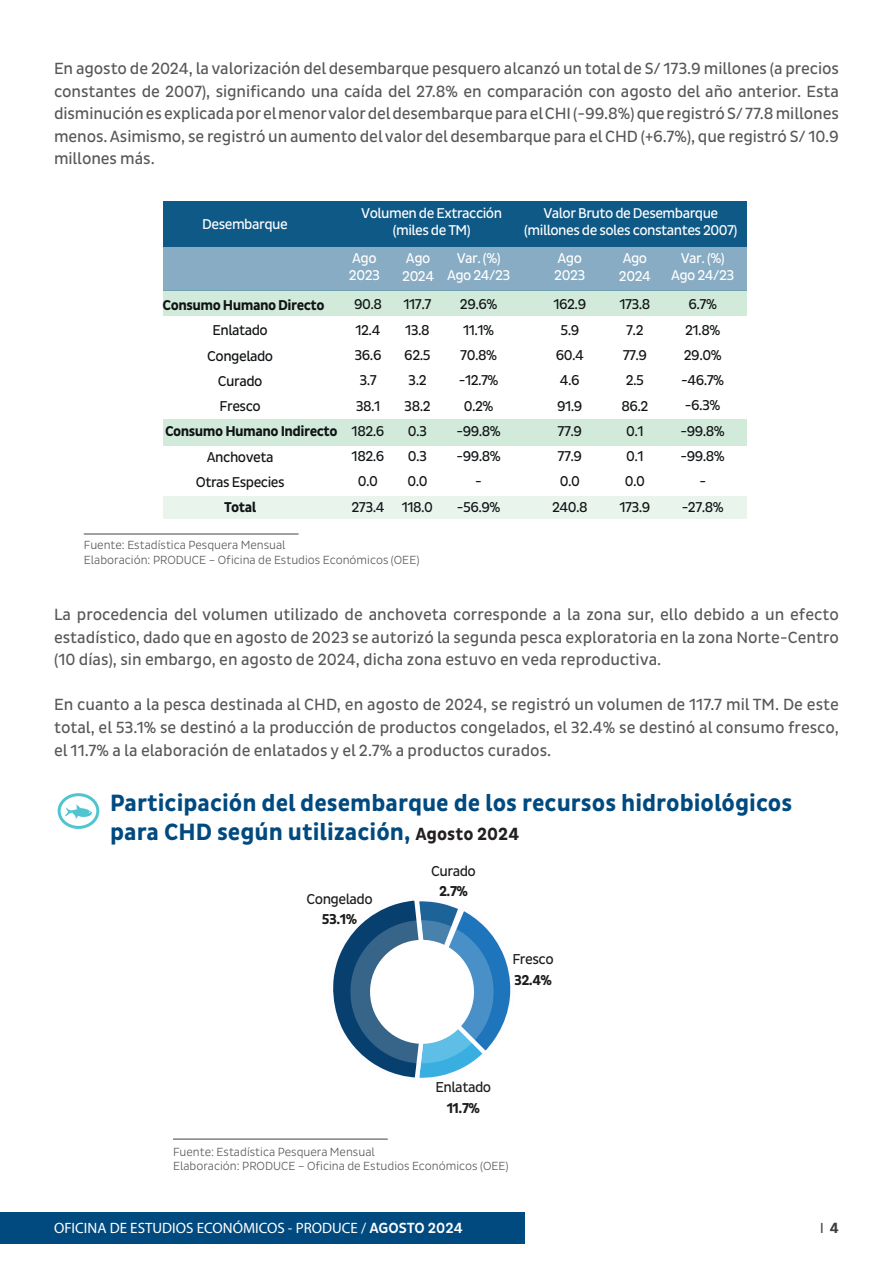
<style>
.page{position:relative;width:893px;height:1263px;background:#fff}
.page>*{position:absolute;margin:0;border:0;box-sizing:border-box;transform-origin:0 0}
.t1{font:700 24px "Pluto Sans Cond";color:#004a7f}
.t2{font:16.5px/22.5px "Pluto Sans Cond";color:#57585a;text-align:justify}
.t3{font:15px "Myriad Pro";color:#fff}
.t4{font:15px "Myriad Pro";color:#3e3e3f}
.t5{font:14.55px/25.3px "Pluto Sans Cond";letter-spacing:-.035em;color:#111416;text-align:center}
.t6{font:14.55px/20.4px "Pluto Sans Cond";letter-spacing:-.035em;color:#1d1e1c;text-align:center}
.t7{font:700 14.55px "Pluto Sans Cond";letter-spacing:-.035em;color:#111416}
.t8{font:14.4px/17.4px "Pluto Sans Cond";letter-spacing:-.035em;color:#fff;text-align:center}
.t9{font:300 12px "Pluto Sans Cond";color:#57585a}
.s1{font-size:18px;color:#231f20}
.s2{font-weight:700}
.s3{font-family:"Pluto Sans Cond";font-weight:500}
.s4{font-family:"Pluto Sans Cond";font-weight:700}
</style>
<div class="page">
<div style="left:0;top:1212px;width:525px;height:32px;background:#004a7f"></div>
<hr style="left:892px;top:1212px;width:1px;height:32px;background:#004a7f">
<hr style="left:84px;top:533px;width:215px;height:1px;background:#57585a">
<div style="left:163px;top:497px;width:584px;height:22px;background:#e8f4ec"></div>
<div style="left:163px;top:420px;width:584px;height:25px;background:#d1eada"></div>
<div style="left:163px;top:290px;width:584px;height:26px;background:#d1eada"></div>
<div style="left:163px;top:246px;width:584px;height:44px;background:#87acc3"></div>
<div style="left:163px;top:201px;width:584px;height:45px;background:#0f5987"></div>
<svg style="left:333px;top:900px;width:178px;height:178px"></svg>
<hr style="left:173px;top:1138px;width:215px;height:2px;background:#57585a">
<div style="left:58px;top:793px;width:41px;height:36px;border:3px solid #50c4cf;border-radius:50%"></div>
<svg style="left:65px;top:804px;width:27px;height:15px"></svg>
<p class="t2" style="left:54px;top:57px;width:786px">En agosto de 2024, la valorización del desembarque pesquero alcanzó un total de S/ 173.9 millones (a precios constantes de 2007), significando una caída del 27.8% en comparación con agosto del año anterior. Esta disminución es explicada por el menor valor del desembarque para el CHI (-99.8%) que registró S/ 77.8 millones menos. Asimismo, se registró un aumento del valor del desembarque para el CHD (+6.7%), que registró S/ 10.9 millones más.</p>
<p class="t8" style="left:202px;top:216px;width:87px">Desembarque</p>
<p class="t8" style="left:361px;top:204px;width:142px">Volumen de Extracción (miles de TM)</p>
<p class="t8" style="left:524px;top:204px;width:215px">Valor Bruto de Desembarque (millones de soles constantes 2007)</p>
<p class="t8" style="left:349px;top:249px;width:33px;text-align:left">Ago<br>2023</p>
<p class="t8" style="left:402px;top:250px;width:33px;text-align:left">Ago<br>2024</p>
<p class="t8" style="left:447px;top:249px;width:65px">Var. (%)<br>Ago 24/23</p>
<p class="t5" style="left:456px;top:292px;width:46px">29.6%<br>11.1%<br>70.8% -12.7%<br>0.2% -99.8% -99.8% - -56.9%</p>
<p class="t5" style="left:552px;top:292px;width:37px">162.9<br>5.9<br>60.4<br>4.6<br>91.9<br>77.9<br>77.9<br>0.0<br>240.8</p>
<p class="t8" style="left:554px;top:249px;width:33px;text-align:left">Ago<br>2023</p>
<p class="t8" style="left:619px;top:250px;width:33px;text-align:left">Ago<br>2024</p>
<p class="t8" style="left:671px;top:249px;width:65px">Var. (%)<br>Ago 24/23</p>
<p class="t5" style="left:619px;top:292px;width:33px">173.8<br>7.2<br>77.9<br>2.5<br>86.2<br>0.1<br>0.1<br>0.0<br>173.9</p>
<p class="t7" style="left:163px;top:297px;width:164px">Consumo Humano Directo</p>
<p class="t5" style="left:213px;top:318px;width:57px">Enlatado</p>
<p class="t5" style="left:207px;top:343px;width:67px">Congelado</p>
<p class="t5" style="left:218px;top:368px;width:46px">Curado</p>
<p class="t5" style="left:220px;top:394px;width:43px">Fresco</p>
<p class="t7" style="left:165px;top:423px;width:174px">Consumo Humano Indirecto</p>
<p class="t5" style="left:207px;top:444px;width:68px">Anchoveta</p>
<p class="t5" style="left:196px;top:470px;width:90px">Otras Especies</p>
<p class="t7" style="left:224px;top:499px;width:34px">Total</p>
<p class="t5" style="left:351px;top:292px;width:35px">90.8<br>12.4<br>36.6<br>3.7<br>38.1<br>182.6<br>182.6<br>0.0<br>273.4</p>
<p class="t5" style="left:402px;top:292px;width:33px">117.7<br>13.8<br>62.5<br>3.2<br>38.2<br>0.3<br>0.3<br>0.0<br>118.0</p>
<p class="t5" style="left:681px;top:292px;width:46px">6.7%<br>21.8%<br>29.0% -46.7% -6.3% -99.8% -99.8% - -27.8%</p>
<p class="t9" style="left:84px;top:538px;width:203px">Fuente: Estadística Pesquera Mensual</p>
<p class="t9" style="left:84px;top:553px;width:337px">Elaboración: PRODUCE – Oficina de Estudios Económicos (OEE)</p>
<p class="t2" style="left:54px;top:604px;width:786px">La procedencia del volumen utilizado de anchoveta corresponde a la zona sur, ello debido a un efecto estadístico, dado que en agosto de 2023 se autorizó la segunda pesca exploratoria en la zona Norte-Centro (10 días), sin embargo, en agosto de 2024, dicha zona estuvo en veda reproductiva.</p>
<p class="t2" style="left:54px;top:694px;width:786px">En cuanto a la pesca destinada al CHD, en agosto de 2024, se registró un volumen de 117.7 mil TM. De este total, el 53.1% se destinó a la producción de productos congelados, el 32.4% se destinó al consumo fresco, el 11.7% a la elaboración de enlatados y el 2.7% a productos curados.</p>
<p class="t1" style="left:110px;top:789px;width:684px">Participación del desembarque de los recursos hidrobiológicos</p>
<p class="t1" style="left:110px;top:818px;width:411px">para CHD según utilización, <span class="s1">Agosto 2024</span></p>
<p class="t6" style="left:306px;top:889px;width:68px">Congelado<br><span class="s2">53.1%</span></p>
<p class="t6" style="left:431px;top:860px;width:46px">Curado<br><span class="s2">2.7%</span></p>
<p class="t6" style="left:512px;top:949px;width:43px;text-align:left">Fresco<br><span class="s2">32.4%</span></p>
<p class="t6" style="left:435px;top:1077px;width:57px">Enlatado<br><span class="s2">11.7%</span></p>
<p class="t9" style="left:173px;top:1144px;width:203px">Fuente: Estadística Pesquera Mensual</p>
<p class="t9" style="left:173px;top:1159px;width:337px">Elaboración: PRODUCE – Oficina de Estudios Económicos (OEE)</p>
<p class="t3" style="left:54px;top:1219px;width:410px">OFICINA DE ESTUDIOS ECONÓMICOS - PRODUCE / <span class="s3">AGOSTO 2024</span></p>
<p class="t4" style="left:820px;top:1219px;width:20px">I <span class="s4">4</span></p>
</div>
